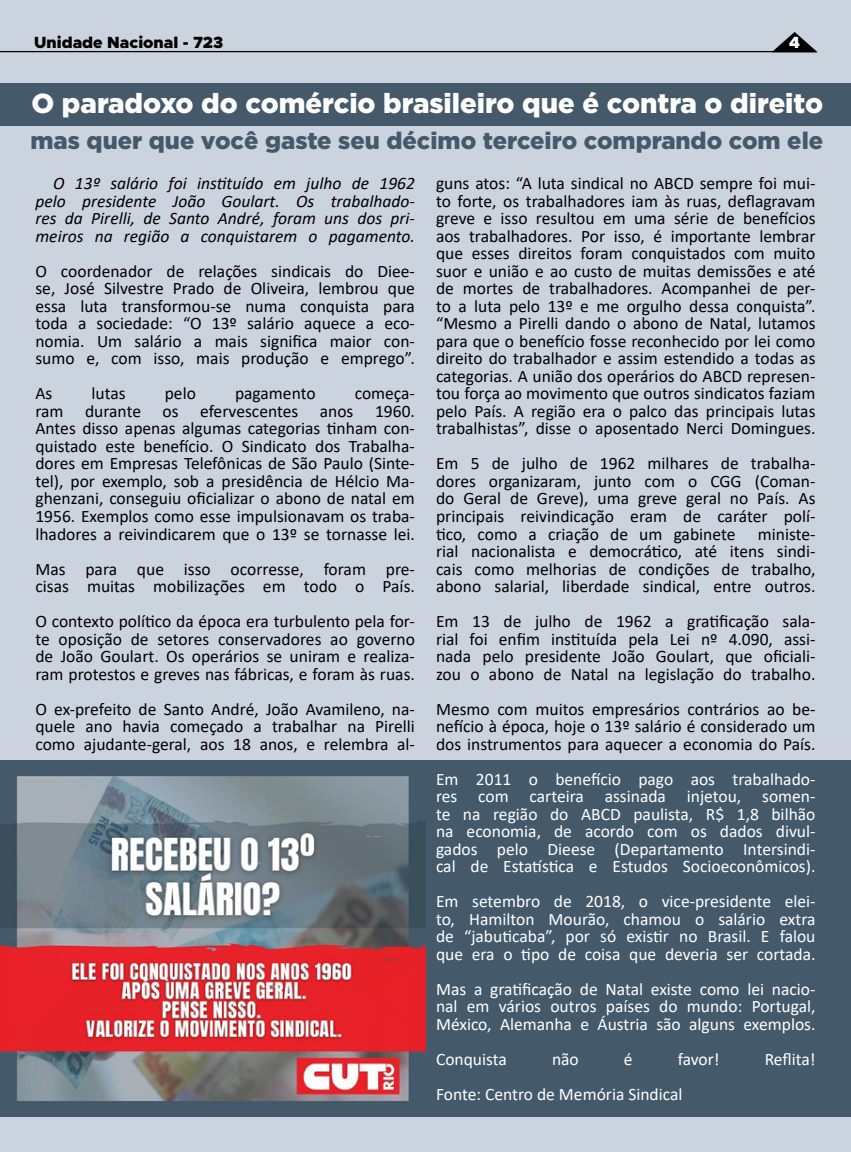
<style>
.page{position:relative;width:851px;height:1152px;background:#fff}
.page>*{position:absolute;margin:0;border:0;box-sizing:border-box;transform-origin:0 0}
.t1{font:900 27.5px "Gotham";color:#fff}
.t2{font:900 23.75px "Gotham";color:#44596a}
.t3{font:17.5px/17.5px "Calibri";color:#000;text-align:justify}
.t4{font:17.5px/17.5px "Calibri";color:#fff;text-align:justify}
.t5{font:italic 17.5px/17.5px "Calibri";color:#000;text-align:justify}
.t6{font:900 16.25px "Metropolis";color:#000}
.t7{font:900 16.25px "Metropolis";color:#fff}
</style>
<div class="page">
<div style="left:0;top:0;width:850px;height:1152px;background:#cbd4de"></div>
<div style="left:425px;top:760px;width:425px;height:356px;background:#44596a"></div>
<div style="left:0;top:83px;width:850px;height:43px;background:#44596a"></div>
<img style="left:0;top:760px;width:425px;height:356px">
<svg style="left:773px;top:32px;width:44px;height:20px"></svg>
<hr style="left:0;top:51px;width:816px;height:1px;background:#000">
<p class="t6" style="left:34px;top:32px;width:190px">Unidade Nacional - 723</p>
<p class="t7" style="left:789px;top:32px;width:12px">4</p>
<h1 class="t1" style="left:31px;top:88px;width:793px">O paradoxo do comércio brasileiro que é contra o direito</h1>
<h2 class="t2" style="left:30px;top:126px;width:794px">mas quer que você gaste seu décimo terceiro comprando com ele</h2>
<p class="t5" style="left:35px;top:174px;width:381px;text-indent:18px">O 13º salário foi instituído em julho de 1962 pelo presidente João Goulart. Os trabalhado&shy;res da Pirelli, de Santo André, foram uns dos pri&shy;meiros na região a conquistarem o pagamento.</p>
<p class="t3" style="left:35px;top:262px;width:381px">O coordenador de relações sindicais do Diee&shy;se, José Silvestre Prado de Oliveira, lembrou que essa luta transformou-se numa conquista para toda a sociedade: “O 13º salário aquece a eco&shy;nomia. Um salário a mais significa maior con&shy;sumo e, com isso, mais produção e emprego”.</p>
<p class="t3" style="left:35px;top:384px;width:18px">As</p>
<p class="t3" style="left:91px;top:384px;width:36px">lutas</p>
<p class="t3" style="left:165px;top:384px;width:33px">pelo</p>
<p class="t3" style="left:235px;top:384px;width:82px">pagamento</p>
<p class="t3" style="left:35px;top:384px;width:381px;text-indent:319px">começa&shy;ram durante os efervescentes anos 1960.<br>Antes disso apenas algumas categorias tinham con&shy;quistado este benefício. O Sindicato dos Trabalha&shy;dores em Empresas Telefônicas de São Paulo (Sinte&shy;tel), por exemplo, sob a presidência de Hélcio Ma&shy;ghenzani, conseguiu oficializar o abono de natal em 1956. Exemplos como esse impulsionavam os traba&shy;lhadores a reivindicarem que o 13º se tornasse lei.</p>
<p class="t3" style="left:35px;top:559px;width:381px">Mas para que isso ocorresse, foram pre&shy;cisas muitas mobilizações em todo o País.</p>
<p class="t3" style="left:35px;top:612px;width:381px">O contexto político da época era turbulento pela for&shy;te oposição de setores conservadores ao governo de João Goulart. Os operários se uniram e realiza&shy;ram protestos e greves nas fábricas, e foram às ruas.</p>
<p class="t3" style="left:35px;top:699px;width:381px">O ex-prefeito de Santo André, João Avamileno, na&shy;quele ano havia começado a trabalhar na Pirelli como ajudante-geral, aos 18 anos, e relembra al-</p>
<p class="t3" style="left:436px;top:174px;width:381px">guns atos: “A luta sindical no ABCD sempre foi mui&shy;to forte, os trabalhadores iam às ruas, deflagravam greve e isso resultou em uma série de benefícios aos trabalhadores. Por isso, é importante lembrar que esses direitos foram conquistados com muito suor e união e ao custo de muitas demissões e até de mortes de trabalhadores. Acompanhei de per&shy;to a luta pelo 13º e me orgulho dessa conquista”. “Mesmo a Pirelli dando o abono de Natal, lutamos para que o benefício fosse reconhecido por lei como direito do trabalhador e assim estendido a todas as categorias. A união dos operários do ABCD represen&shy;tou força ao movimento que outros sindicatos faziam pelo País. A região era o palco das principais lutas trabalhistas”, disse o aposentado Nerci Domingues.</p>
<p class="t3" style="left:436px;top:454px;width:381px">Em 5 de julho de 1962 milhares de trabalha&shy;dores organizaram, junto com o CGG (Coman&shy;do Geral de Greve), uma greve geral no País. As principais reivindicação eram de caráter polí&shy;tico, como a criação de um gabinete</p>
<p class="t3" style="left:436px;top:524px;width:381px;text-indent:322px">ministe&shy;rial nacionalista e democrático, até itens sindi&shy;cais como melhorias de condições de trabalho, abono salarial, liberdade sindical, entre outros.</p>
<p class="t3" style="left:436px;top:612px;width:381px">Em 13 de julho de 1962 a gratificação sala&shy;rial foi enfim instituída pela Lei nº 4.090, assi&shy;nada pelo presidente João Goulart, que oficiali&shy;zou o abono de Natal na legislação do trabalho.</p>
<p class="t3" style="left:436px;top:699px;width:381px">Mesmo com muitos empresários contrários ao be&shy;nefício à época, hoje o 13º salário é considerado um dos instrumentos para aquecer a economia do País.</p>
<p class="t4" style="left:436px;top:769px;width:381px">Em 2011 o benefício pago aos trabalhado&shy;res com carteira assinada injetou, somen&shy;te na região do ABCD paulista, R$ 1,8 bilhão na economia, de acordo com os dados divul&shy;gados pelo Dieese (Departamento Intersindi&shy;cal de Estatística e Estudos Socioeconômicos).</p>
<p class="t4" style="left:436px;top:892px;width:381px">Em setembro de 2018, o vice-presidente elei&shy;to, Hamilton Mourão, chamou o salário extra de “jabuticaba”, por só existir no Brasil. E falou que era o tipo de coisa que deveria ser cortada.</p>
<p class="t4" style="left:436px;top:979px;width:381px">Mas a gratificação de Natal existe como lei nacio&shy;nal em vários outros países do mundo: Portugal, México, Alemanha e Áustria são alguns exemplos.</p>
<p class="t4" style="left:436px;top:1049px;width:72px">Conquista</p>
<p class="t4" style="left:552px;top:1049px;width:28px">não</p>
<p class="t4" style="left:623px;top:1049px;width:10px">é</p>
<p class="t4" style="left:677px;top:1049px;width:43px">favor!</p>
<p class="t4" style="left:764px;top:1049px;width:52px">Reflita!</p>
<p class="t4" style="left:436px;top:1084px;width:248px">Fonte: Centro de Memória Sindical</p>
</div>
